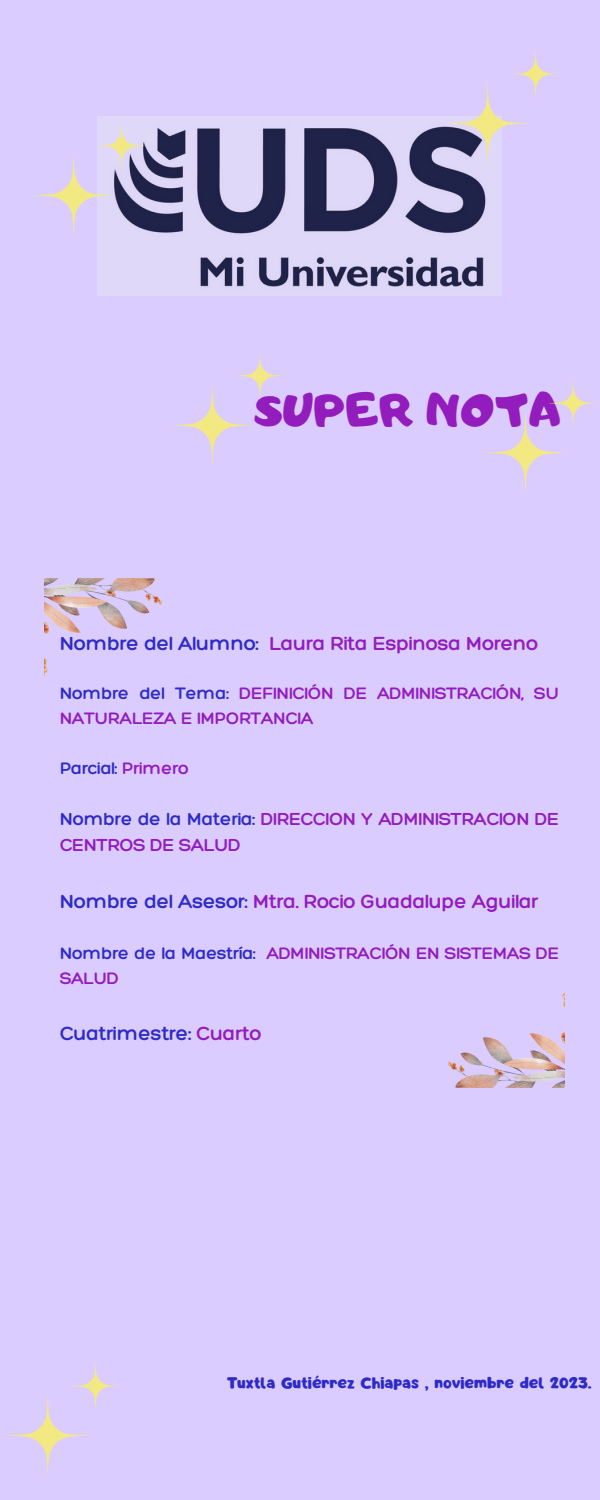
<style>
.page{position:relative;width:600px;height:1500px;background:#daccff}
.page>*{position:absolute;margin:0;border:0;box-sizing:border-box;transform-origin:0 0}
.t1{font:46px "Adigiana Toybox";color:#931cbd}
.t2{font:300 20.6px "Hero";letter-spacing:-.015em;color:#931cbd}
.t3{font:300 20.6px "Hero";letter-spacing:-.015em;color:#2e2bc6}
.t4{font:300 18.9px/25.8px "Hero";letter-spacing:-.015em;color:#931cbd}
.t5{font:300 18px/25.2px "Hero";letter-spacing:-.015em;color:#931cbd}
.t6{font:300 18px "Hero";letter-spacing:-.015em;color:#2e2bc6}
.t7{font:14.4px "Mango";color:#2e2bc6}
.s1{color:#2e2bc6}
.s2{color:#931cbd}
</style>
<div class="page">
<img style="left:98px;top:116px;width:404px;height:180px">
<svg style="left:172px;top:351px;width:112px;height:115px"></svg>
<svg style="left:485px;top:379px;width:113px;height:114px"></svg>
<svg style="left:33px;top:117px;width:117px;height:126px"></svg>
<svg style="left:440px;top:49px;width:120px;height:122px"></svg>
<svg style="left:7px;top:1362px;width:113px;height:114px"></svg>
<img style="left:44px;top:579px;width:521px;height:508px">
<p class="t1" style="left:255px;top:380px;width:308px">SUPER NOTA</p>
<p class="t2" style="left:60px;top:631px;width:480px"><span class="s1">Nombre del Alumno:</span> Laura Rita Espinosa Moreno</p>
<p class="t5" style="left:60px;top:680px;width:501px"><span class="s1">Nombre del Tema:</span> DEFINICIÓN DE ADMINISTRACIÓN, SU<br>NATURALEZA E IMPORTANCIA</p>
<p class="t6" style="left:60px;top:757px;width:130px">Parcial: <span class="s2">Primero</span></p>
<p class="t4" style="left:60px;top:806px;width:501px"><span class="s1">Nombre de la Materia:</span> DIRECCION Y ADMINISTRACION DE<br>CENTROS DE SALUD</p>
<p class="t2" style="left:60px;top:888px;width:480px"><span class="s1">Nombre del Asesor:</span> Mtra. Rocio Guadalupe Aguilar</p>
<p class="t5" style="left:60px;top:940px;width:501px"><span class="s1">Nombre de la Maestría:</span> ADMINISTRACIÓN EN SISTEMAS DE<br>SALUD</p>
<p class="t3" style="left:60px;top:1021px;width:203px">Cuatrimestre: <span class="s2">Cuarto</span></p>
<p class="t7" style="left:227px;top:1376px;width:366px">Tuxtla Gutiérrez Chiapas , noviembre del 2023.</p>
</div>
